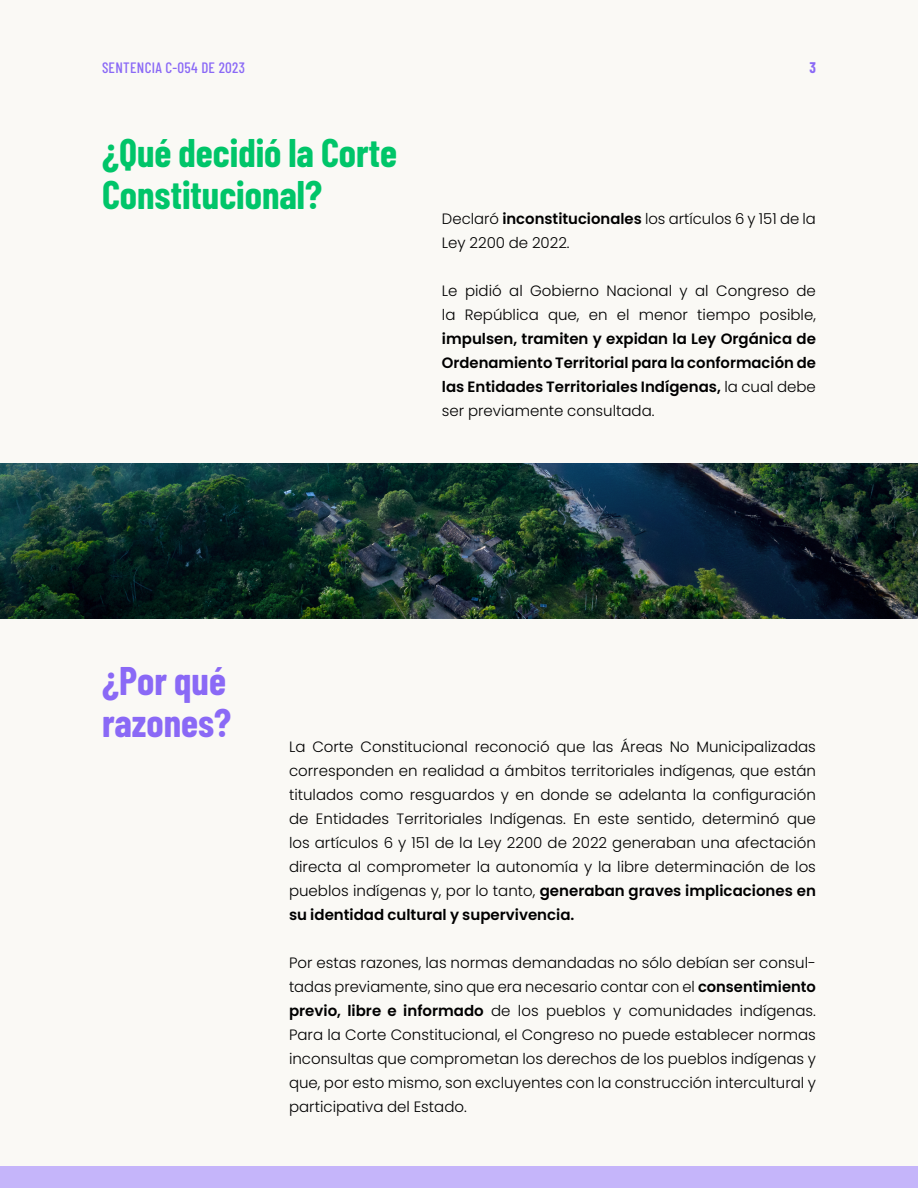
<style>
.page{position:relative;width:918px;height:1188px;background:#faf9f5}
.page>*{position:absolute;margin:0;border:0;box-sizing:border-box;transform-origin:0 0}
.t1{font:700 39px/42px "Barlow Condensed";color:#00c569}
.t2{font:700 39px/42px "Barlow Condensed";color:#8a69f6}
.t3{font:300 15px/24px "Poppins";color:#000}
.t4{font:600 15px/24px "Poppins";color:#000;text-align:justify}
.t5{font:500 15px "Barlow Condensed";letter-spacing:.02em;color:#8a69f6}
.t6{font:700 15px "Barlow Condensed";color:#8a69f6}
.s1{font-weight:600}
.s2{font-weight:300}
</style>
<div class="page">
<img style="left:0;top:464px;width:918px;height:154px">
<div style="left:0;top:1167px;width:918px;height:21px;background:#c5b5fa"></div>
<p class="t5" style="left:102px;top:57px;width:144px">SENTENCIA C-054 DE 2023</p>
<p class="t6" style="left:809px;top:57px;width:8px">3</p>
<h1 class="t1" style="left:102px;top:129px;width:297px">¿Qué decidió la Corte<br>Constitucional?</h1>
<p class="t3" style="left:442px;top:206px;width:375px">Declaró <span class="s1">inconstitucionales</span> los artículos 6 y 151 de la<br>Ley 2200 de 2022.</p>
<p class="t3" style="left:442px;top:278px;width:375px">Le pidió al Gobierno Nacional y al Congreso de la República que, en el menor tiempo posible,</p>
<p class="t4" style="left:442px;top:326px;width:375px">impulsen, tramiten y expidan la Ley Orgánica de Ordenamiento Territorial para la conformación de las Entidades Territoriales Indígenas, <span class="s2">la cual debe ser previamente consultada.</span></p>
<h1 class="t2" style="left:102px;top:657px;width:131px">¿Por qué razones?</h1>
<p class="t3" style="left:289px;top:734px;width:528px;text-align:justify">La Corte Constitucional reconoció que las Áreas No Municipalizadas corresponden en realidad a ámbitos territoriales indígenas, que están titulados como resguardos y en donde se adelanta la configuración de Entidades Territoriales Indígenas. En este sentido, determinó que los artículos 6 y 151 de la Ley 2200 de 2022 generaban una afectación directa al comprometer la autonomía y la libre determinación de los pueblos indígenas y, por lo tanto, <span class="s1">generaban graves implicaciones en su identidad cultural y supervivencia.</span></p>
<p class="t3" style="left:289px;top:950px;width:528px;text-align:justify">Por estas razones, las normas demandadas no sólo debían ser consul&shy;tadas previamente, sino que era necesario contar con el <span class="s1">consentimiento previo, libre e informado</span> de los pueblos y comunidades indígenas.<br>Para la Corte Constitucional, el Congreso no puede establecer normas inconsultas que comprometan los derechos de los pueblos indígenas y que, por esto mismo, son excluyentes con la construcción intercultural y participativa del Estado.</p>
</div>
